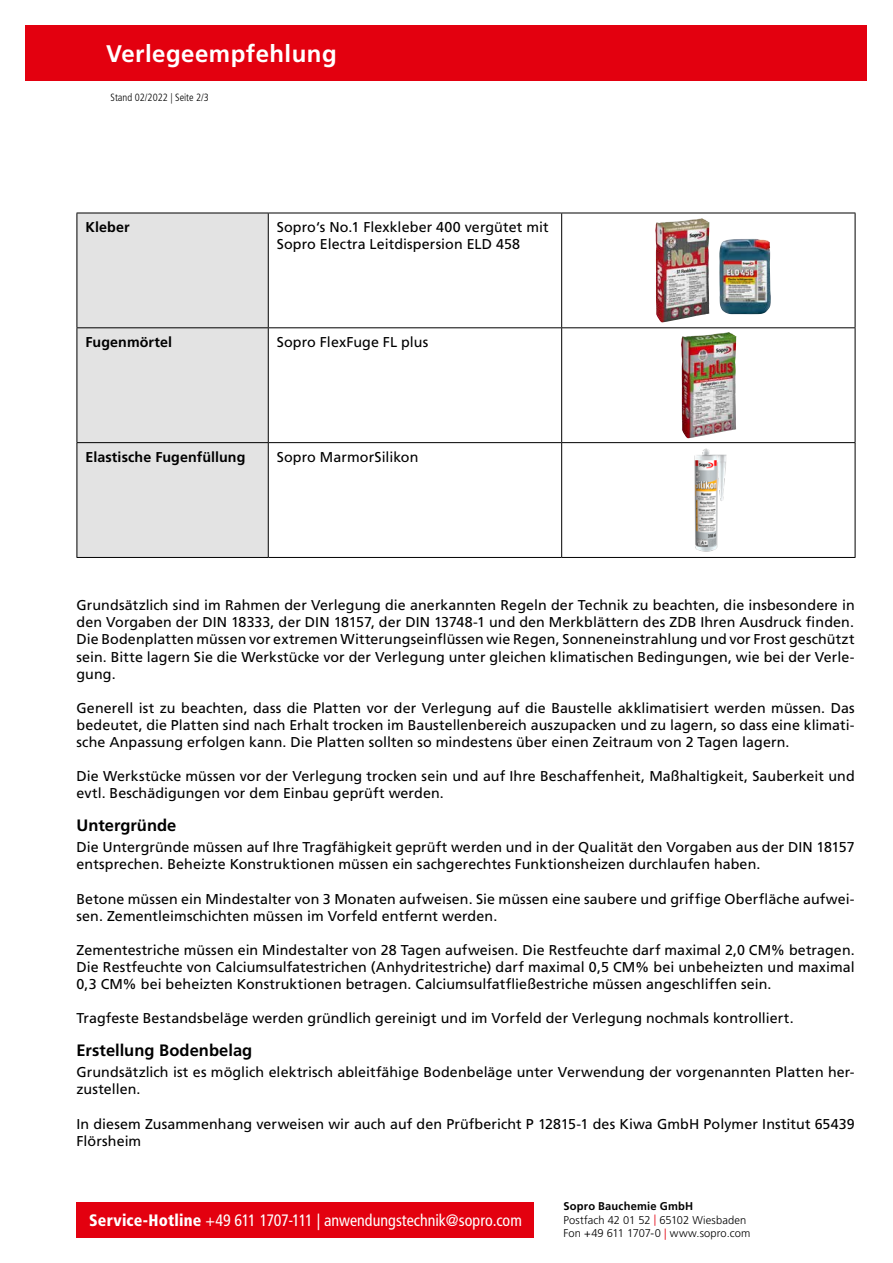
<style>
.page{position:relative;width:893px;height:1263px;background:#fff}
.page>*{position:absolute;margin:0;border:0;box-sizing:border-box;transform-origin:0 0}
.t1{font:700 24px "Frutiger LT Pro";letter-spacing:.02em;color:#fff}
.t2{font:condensed 16.5px "Frutiger LT Pro";color:#fff}
.t3{font:700 16.5px "Frutiger LT Pro";color:#000}
.t4{font:14.25px/17.1px "Frutiger LT Pro";letter-spacing:.005em;color:#000}
.t5{font:700 14.25px "Frutiger LT Pro";letter-spacing:.01em;color:#000}
.t6{font:300 11.25px/13.5px "Frutiger LT Pro";letter-spacing:.01em;color:#000}
.t7{font:300 condensed 10.5px "Frutiger LT Pro";color:#000}
.s1{font-weight:900}
.s2{font-weight:700}
.s3{color:#e3000f}
</style>
<div class="page">
<div style="left:77px;top:1202px;width:457px;height:36px;background:#e3000f"></div>
<div style="left:26px;top:26px;width:841px;height:55px;background:#e3000f"></div>
<div style="left:78px;top:214px;width:190px;height:343px;background:#e3e3e3"></div>
<hr style="left:77px;top:213px;width:191px;height:1px;background:#000">
<hr style="left:77px;top:327px;width:191px;height:1px;background:#000">
<hr style="left:77px;top:442px;width:191px;height:1px;background:#000">
<hr style="left:77px;top:557px;width:191px;height:1px;background:#000">
<hr style="left:77px;top:213px;width:1px;height:114px;background:#000">
<hr style="left:268px;top:213px;width:294px;height:1px;background:#000">
<hr style="left:268px;top:213px;width:1px;height:114px;background:#000">
<hr style="left:562px;top:213px;width:293px;height:1px;background:#000">
<hr style="left:561px;top:213px;width:1px;height:114px;background:#000">
<hr style="left:855px;top:213px;width:1px;height:114px;background:#000">
<hr style="left:77px;top:328px;width:1px;height:114px;background:#000">
<hr style="left:268px;top:327px;width:294px;height:1px;background:#000">
<hr style="left:268px;top:328px;width:1px;height:114px;background:#000">
<hr style="left:562px;top:327px;width:293px;height:1px;background:#000">
<hr style="left:561px;top:328px;width:1px;height:114px;background:#000">
<hr style="left:855px;top:328px;width:1px;height:114px;background:#000">
<hr style="left:77px;top:443px;width:1px;height:114px;background:#000">
<hr style="left:268px;top:442px;width:294px;height:1px;background:#000">
<hr style="left:268px;top:443px;width:1px;height:114px;background:#000">
<hr style="left:562px;top:442px;width:293px;height:1px;background:#000">
<hr style="left:561px;top:443px;width:1px;height:114px;background:#000">
<hr style="left:855px;top:443px;width:1px;height:114px;background:#000">
<hr style="left:268px;top:557px;width:294px;height:1px;background:#000">
<hr style="left:562px;top:557px;width:293px;height:1px;background:#000">
<img style="left:681px;top:332px;width:55px;height:106px">
<img style="left:694px;top:448px;width:33px;height:104px">
<img style="left:655px;top:218px;width:54px;height:104px">
<img style="left:719px;top:239px;width:52px;height:75px">
<h1 class="t1" style="left:106px;top:39px;width:232px">Verlegeempfehlung</h1>
<p class="t7" style="left:111px;top:92px;width:100px">Stand 02/2022 | Seite 2/3</p>
<p class="t5" style="left:85px;top:219px;width:46px">Kleber</p>
<p class="t4" style="left:277px;top:219px;width:273px">Sopro‘s No.1 Flexkleber 400 vergütet mit<br>Sopro Electra Leitdispersion ELD 458</p>
<p class="t5" style="left:85px;top:334px;width:88px">Fugenmörtel</p>
<p class="t4" style="left:277px;top:334px;width:153px">Sopro FlexFuge FL plus</p>
<p class="t5" style="left:85px;top:448px;width:162px">Elastische Fugenfüllung</p>
<p class="t4" style="left:277px;top:448px;width:143px">Sopro MarmorSilikon</p>
<p class="t4" style="left:77px;top:597px;width:780px;text-align:justify">Grundsätzlich sind im Rahmen der Verlegung die anerkannten Regeln der Technik zu beachten, die insbesondere in den Vorgaben der DIN 18333, der DIN 18157, der DIN 13748-1 und den Merkblättern des ZDB Ihren Ausdruck finden.<br>Die Bodenplatten müssen vor extremen Witterungseinflüssen wie Regen, Sonneneinstrahlung und vor Frost geschützt sein. Bitte lagern Sie die Werkstücke vor der Verlegung unter gleichen klimatischen Bedingungen, wie bei der Verle&shy;gung.</p>
<p class="t4" style="left:77px;top:699px;width:780px;text-align:justify">Generell ist zu beachten, dass die Platten vor der Verlegung auf die Baustelle akklimatisiert werden müssen. Das bedeutet, die Platten sind nach Erhalt trocken im Baustellenbereich auszupacken und zu lagern, so dass eine klimati&shy;sche Anpassung erfolgen kann. Die Platten sollten so mindestens über einen Zeitraum von 2 Tagen lagern.</p>
<p class="t4" style="left:77px;top:768px;width:780px">Die Werkstücke müssen vor der Verlegung trocken sein und auf Ihre Beschaffenheit, Maßhaltigkeit, Sauberkeit und evtl. Beschädigungen vor dem Einbau geprüft werden.</p>
<p class="t3" style="left:77px;top:815px;width:101px">Untergründe</p>
<p class="t4" style="left:77px;top:839px;width:780px">Die Untergründe müssen auf Ihre Tragfähigkeit geprüft werden und in der Qualität den Vorgaben aus der DIN 18157 entsprechen. Beheizte Konstruktionen müssen ein sachgerechtes Funktionsheizen durchlaufen haben.</p>
<p class="t4" style="left:77px;top:890px;width:780px">Betone müssen ein Mindestalter von 3 Monaten aufweisen. Sie müssen eine saubere und griffige Oberfläche aufwei&shy;sen. Zementleimschichten müssen im Vorfeld entfernt werden.</p>
<p class="t4" style="left:77px;top:941px;width:780px;text-align:justify">Zementestriche müssen ein Mindestalter von 28 Tagen aufweisen. Die Restfeuchte darf maximal 2,0 CM% betragen.<br>Die Restfeuchte von Calciumsulfatestrichen (Anhydritestriche) darf maximal 0,5 CM% bei unbeheizten und maximal 0,3 CM% bei beheizten Konstruktionen betragen. Calciumsulfatfließestriche müssen angeschliffen sein.</p>
<p class="t4" style="left:77px;top:1010px;width:719px">Tragfeste Bestandsbeläge werden gründlich gereinigt und im Vorfeld der Verlegung nochmals kontrolliert.</p>
<p class="t3" style="left:77px;top:1040px;width:177px">Erstellung Bodenbelag</p>
<p class="t4" style="left:77px;top:1064px;width:780px">Grundsätzlich ist es möglich elektrisch ableitfähige Bodenbeläge unter Verwendung der vorgenannten Platten her&shy;zustellen.</p>
<p class="t4" style="left:77px;top:1115px;width:780px">In diesem Zusammenhang verweisen wir auch auf den Prüfbericht P 12815-1 des Kiwa GmbH Polymer Institut 65439<br>Flörsheim</p>
<p class="t2" style="left:89px;top:1210px;width:434px"><span class="s1">Service-Hotline</span> +49 611 1707-111 | anwendungstechnik@sopro.com</p>
<p class="t6" style="left:563px;top:1200px;width:188px"><span class="s2">Sopro Bauchemie GmbH<br></span>Postfach 42 01 52 <span class="s3">|</span> 65102 Wiesbaden<br>Fon +49 611 1707-0 <span class="s3">|</span> www.sopro.com</p>
</div>
